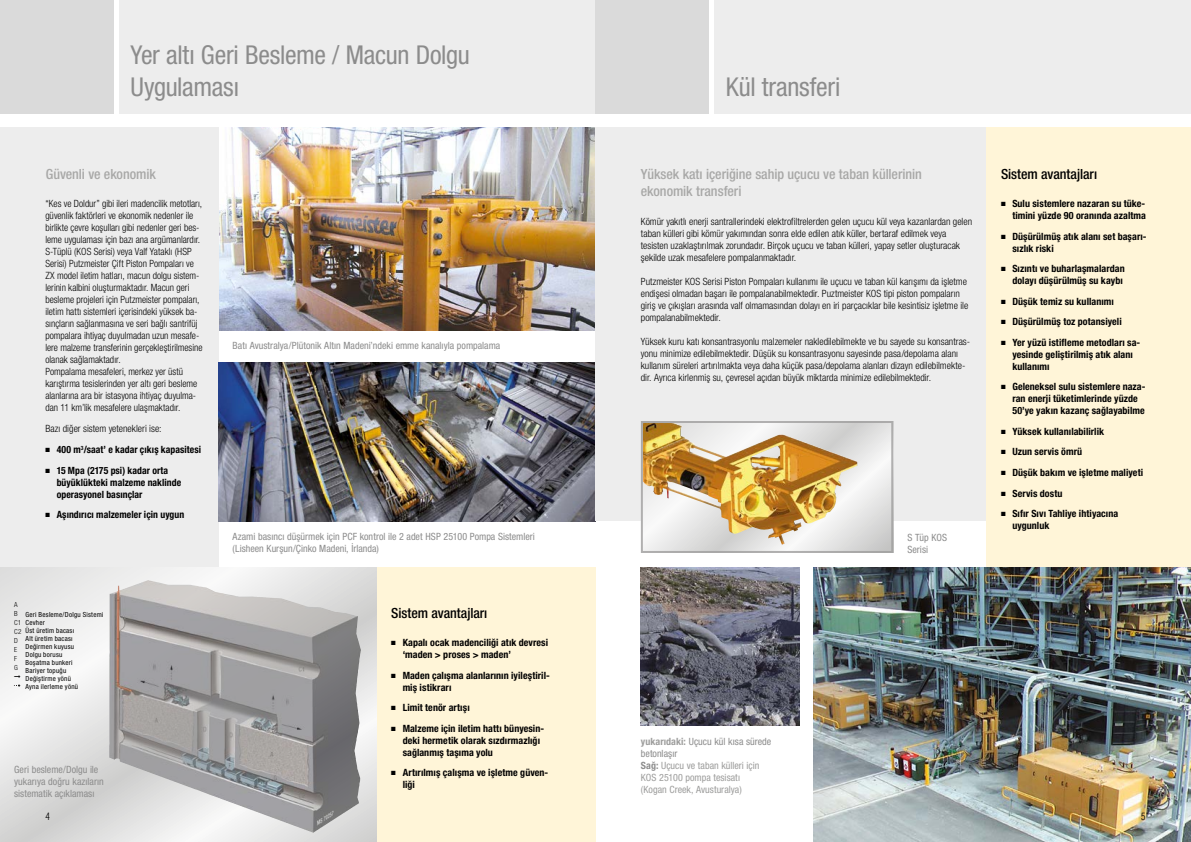
<style>
.page{position:relative;width:1191px;height:842px;background:#fff}
.page>*{position:absolute;margin:0;border:0;box-sizing:border-box;transform-origin:0 0}
.t1{font:condensed 26px/32.5px "Helvetica Neue LT Pro";letter-spacing:-.015em;color:#8c8c8c}
.t2{font:500 condensed 14px/17.5px "Helvetica Neue LT Pro";letter-spacing:-.005em;color:#a8a8a7}
.t3{font:500 condensed 14px "Helvetica Neue LT Pro";letter-spacing:-.005em;color:#000}
.t4{font:300 condensed 10px/12px "Helvetica Neue LT Pro";color:#000}
.t5{font:700 condensed 10px/12px "Helvetica Neue LT Pro";letter-spacing:.005em;color:#000}
.t6{font:condensed 10px/12px "Helvetica Neue LT Pro";color:#8c8c8c}
.t7{font:condensed 10px/12px "Helvetica Neue LT Pro";color:#9d9d9c}
.t8{font:300 condensed 10px "Helvetica LT Std";color:#000}
.t9{font:condensed 7px/8px "Helvetica Neue LT Pro";letter-spacing:.035em;color:#000}
.t10{font:300 condensed 7px/9px "Helvetica Neue LT Pro";color:#000}
.s1{font-weight:700}
.s2{color:#8c8c8c}
.s3{font-weight:700;color:#8c8c8c}
</style>
<div class="page">
<img style="left:218px;top:128px;width:377px;height:202px">
<div style="left:0;top:128px;width:218px;height:439px;background:#ededed"></div>
<div style="left:377px;top:567px;width:218px;height:275px;background:#fff5d8"></div>
<img style="left:218px;top:362px;width:377px;height:159px">
<div style="left:119px;top:0;width:476px;height:113px;background:#ededed"></div>
<div style="left:0;top:0;width:113px;height:113px;background:#dadada"></div>
<svg style="left:0;top:567px;width:377px;height:275px"></svg>
<div style="left:595px;top:128px;width:391px;height:393px;background:#ededed"></div>
<div style="left:714px;top:0;width:477px;height:113px;background:#ededed"></div>
<div style="left:595px;top:0;width:114px;height:113px;background:#dadada"></div>
<img style="left:814px;top:567px;width:377px;height:275px">
<svg style="left:641px;top:421px;width:252px;height:132px"></svg>
<img style="left:643px;top:423px;width:214px;height:122px">
<img style="left:641px;top:567px;width:158px;height:159px">
<div style="left:986px;top:128px;width:205px;height:439px;background:#fff5d8"></div>
<svg style="left:14px;top:675px;width:6px;height:12px"></svg>
<h1 class="t1" style="left:130px;top:38px;width:341px">Yer altı Geri Besleme / Macun Dolgu<br>Uygulaması</h1>
<h2 class="t2" style="left:46px;top:165px;width:111px">Güvenli ve ekonomik</h2>
<p class="t4" style="left:45px;top:198px;width:159px">“Kes ve Doldur” gibi ileri madencilik metotları, güvenlik faktörleri ve ekonomik nedenler ile birlikte çevre koşulları gibi nedenler geri bes&shy;leme uygulaması için bazı ana argümanlardır.<br>S-Tüplü (KOS Serisi) veya Valf Yataklı (HSP Serisi) Putzmeister Çift Piston Pompaları ve ZX model iletim hatları, macun dolgu sistem&shy;lerinin kalbini oluşturmaktadır. Macun geri besleme projeleri için Putzmeister pompaları, iletim hattı sistemleri içerisindeki yüksek ba&shy;sınçların sağlanmasına ve seri bağlı santrifüj pompalara ihtiyaç duyulmadan uzun mesafe&shy;lere malzeme transferinin gerçekleştirilmesine olanak sağlamaktadır.<br>Pompalama mesafeleri, merkez yer üstü karıştırma tesislerinden yer altı geri besleme alanlarına ara bir istasyona ihtiyaç duyulma&shy;dan 11 km’lik mesafelere ulaşmaktadır.</p>
<p class="t4" style="left:45px;top:423px;width:118px">Bazı diğer sistem yetenekleri ise:</p>
<p class="t5" style="left:45px;top:444px;width:157px">■ 400 m<sup>3</sup>/saat’ e kadar çıkış kapasitesi</p>
<p class="t5" style="left:57px;top:464px;width:126px;text-indent:-11px">■ 15 Mpa (2175 psi) kadar orta büyüklükteki malzeme naklinde operasyonel basınçlar</p>
<p class="t5" style="left:45px;top:509px;width:140px">■ Aşındırıcı malzemeler için uygun</p>
<p class="t10" style="left:14px;top:600px;width:9px">A<br>B<br>C1<br>C2<br>D<br>E<br>F<br>G</p>
<p class="t9" style="left:26px;top:610px;width:79px">Geri Besleme/Dolgu Sistemi<br>Cevher<br>Üst üretim bacası<br>Alt üretim bacası<br>Değirmen kuyusu<br>Dolgu borusu<br>Boşatma bunkeri<br>Bariyer topuğu<br>Değiştirme yönü<br>Ayna ilerleme yönü</p>
<p class="t6" style="left:14px;top:763px;width:91px">Geri besleme/Dolgu ile yukarıya doğru kazıların sistematik açıklaması</p>
<p class="t6" style="left:232px;top:340px;width:269px">Batı Avustralya/Plütonik Altın Madeni’ndeki emme kanalıyla pompalama</p>
<p class="t6" style="left:232px;top:531px;width:304px">Azami basıncı düşürmek için PCF kontrol ile 2 adet HSP 25100 Pompa Sistemleri (Lisheen Kurşun/Çinko Madeni, İrlanda)</p>
<h2 class="t3" style="left:391px;top:605px;width:98px">Sistem avantajları</h2>
<p class="t5" style="left:403px;top:637px;width:147px;text-indent:-11px">■ Kapalı ocak madenciliği atık devresi ‘maden &gt; proses &gt; maden’</p>
<p class="t5" style="left:403px;top:669px;width:149px;text-indent:-11px">■ Maden çalışma alanlarının iyileştiril&shy;miş istikrarı</p>
<p class="t5" style="left:391px;top:702px;width:80px">■ Limit tenör artışı</p>
<p class="t5" style="left:403px;top:722px;width:143px;text-indent:-11px">■ Malzeme için iletim hattı bünyesin&shy;deki hermetik olarak sızdırmazlığı sağlanmış taşıma yolu</p>
<p class="t5" style="left:403px;top:767px;width:147px;text-indent:-11px">■ Artırılmış çalışma ve işletme güven&shy;liği</p>
<h1 class="t1" style="left:726px;top:71px;width:116px">Kül transferi</h1>
<h2 class="t2" style="left:641px;top:165px;width:282px">Yüksek katı içeriğine sahip uçucu ve taban küllerinin ekonomik transferi</h2>
<p class="t4" style="left:641px;top:215px;width:333px">Kömür yakıtlı enerji santrallerindeki elektrofiltrelerden gelen uçucu kül veya kazanlardan gelen taban külleri gibi kömür yakımından sonra elde edilen atık küller, bertaraf edilmek veya tesisten uzaklaştırılmak zorundadır. Birçok uçucu ve taban külleri, yapay setler oluşturacak şekilde uzak mesafelere pompalanmaktadır.</p>
<p class="t4" style="left:641px;top:275px;width:329px">Putzmeister KOS Serisi Piston Pompaları kullanımı ile uçucu ve taban kül karışımı da işletme endişesi olmadan başarı ile pompalanabilmektedir. Puztmeister KOS tipi piston pompaların giriş ve çıkışları arasında valf olmamasından dolayı en iri parçacıklar bile kesintisiz işletme ile pompalanabilmektedir.</p>
<p class="t4" style="left:641px;top:335px;width:331px">Yüksek kuru katı konsantrasyonlu malzemeler nakledilebilmekte ve bu sayede su konsantras&shy;yonu minimize edilebilmektedir. Düşük su konsantrasyonu sayesinde pasa/depolama alanı kullanım süreleri artırılmakta veya daha küçük pasa/depolama alanları dizayn edilebilmekte&shy;dir. Ayrıca kirlenmiş su, çevresel açıdan büyük miktarda minimize edilebilmektedir.</p>
<p class="t6" style="left:907px;top:531px;width:41px">S Tüp KOS<br>Serisi</p>
<h2 class="t3" style="left:1001px;top:166px;width:98px">Sistem avantajları</h2>
<p class="t5" style="left:1001px;top:198px;width:146px;text-align:right">■ Sulu sistemlere nazaran su tüke&shy;timini yüzde 90 oranında azaltma</p>
<p class="t5" style="left:1012px;top:230px;width:136px;text-indent:-11px">■ Düşürülmüş atık alanı set başarı&shy;sızlık riski</p>
<p class="t5" style="left:1001px;top:263px;width:125px;text-align:right">■ Sızıntı ve buharlaşmalardan dolayı düşürülmüş su kaybı</p>
<p class="t5" style="left:1001px;top:295px;width:114px">■ Düşük temiz su kullanımı</p>
<p class="t5" style="left:1001px;top:316px;width:122px">■ Düşürülmüş toz potansiyeli</p>
<p class="t5" style="left:1012px;top:336px;width:129px;text-indent:-11px">■ Yer yüzü istifleme metodları sa&shy;yesinde geliştirilmiş atık alanı kullanımı</p>
<p class="t5" style="left:1012px;top:381px;width:135px;text-indent:-11px">■ Geleneksel sulu sistemlere naza&shy;ran enerji tüketimlerinde yüzde<br>50’ye yakın kazanç sağlayabilme</p>
<p class="t5" style="left:1001px;top:425px;width:105px">■ Yüksek kullanılabilirlik</p>
<p class="t5" style="left:1001px;top:446px;width:83px">■ Uzun servis ömrü</p>
<p class="t5" style="left:1001px;top:466px;width:144px">■ Düşük bakım ve işletme maliyeti</p>
<p class="t5" style="left:1001px;top:487px;width:63px">■ Servis dostu</p>
<p class="t5" style="left:1012px;top:507px;width:107px;text-indent:-11px">■ Sıfır Sıvı Tahliye ihtiyacına uygunluk</p>
<p class="t7" style="left:641px;top:735px;width:132px"><span class="s1">yukarıdaki:</span> <span class="s2">Uçucu kül kısa sürede betonlaşır<br></span><span class="s3">Sağ:</span> Uçucu ve taban külleri için<br>KOS 25100 pompa tesisatı<br>(Kogan Creek, Avusturalya)</p>
<p class="t8" style="left:45px;top:810px;width:6px">4</p>
<p class="t8" style="left:1141px;top:810px;width:6px">5</p>
</div>
